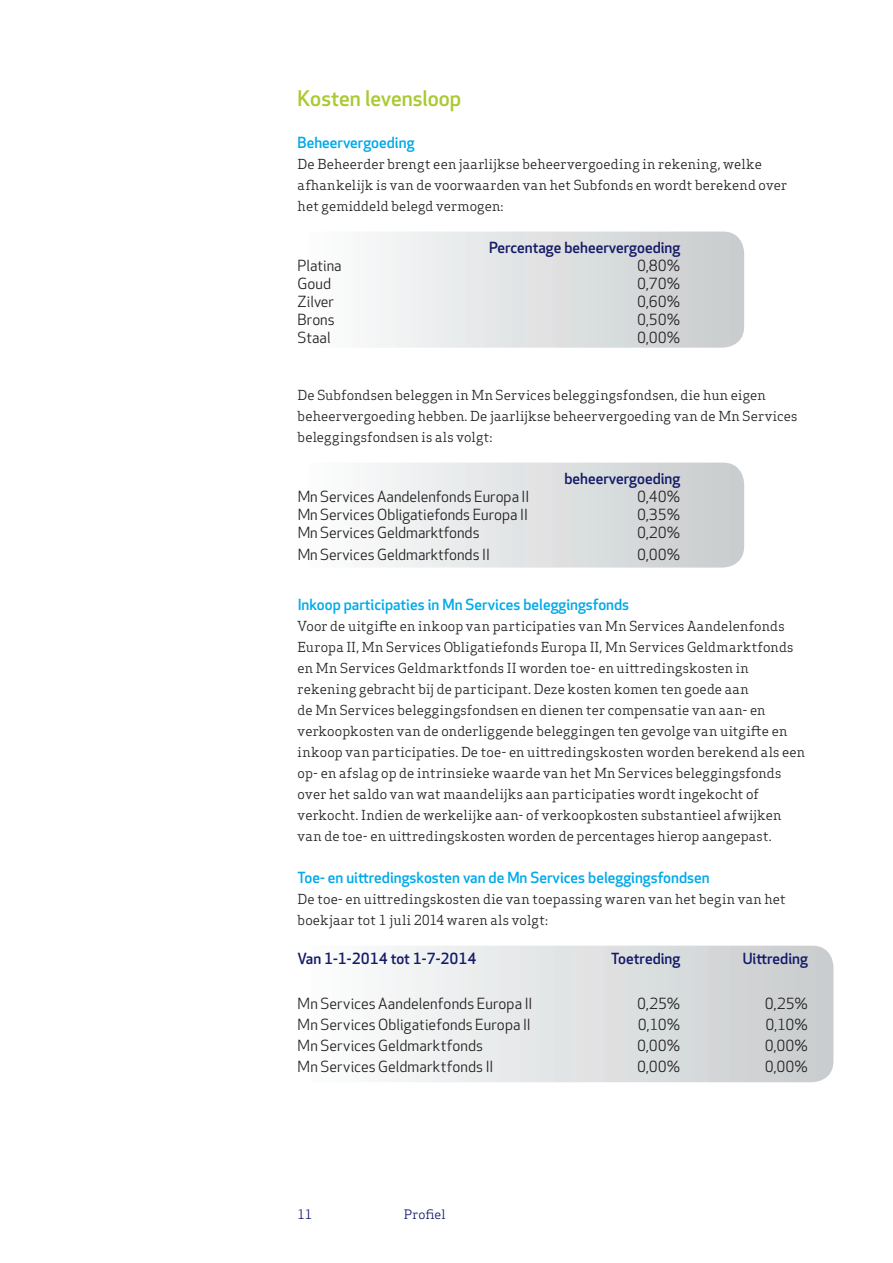
<style>
.page{position:relative;width:893px;height:1263px;background:#fff}
.page>*{position:absolute;margin:0;border:0;box-sizing:border-box;transform-origin:0 0}
.t1{font:500 21px "Apex New";color:#aac932}
.t2{font:15px "Apex New";color:#231f20}
.t3{font:500 15px "Apex New";color:#00aae9}
.t4{font:500 15px "Apex New";color:#131a67}
.t5{font:13.5px/21px "Apex Serif";letter-spacing:.005em;color:#231f20}
.t6{font:12.75px "Apex Serif";letter-spacing:.005em;color:#131a67}
</style>
<div class="page">
<svg style="left:395px;top:946px;width:438px;height:136px;background:#dde0e1"></svg>
<svg style="left:379px;top:463px;width:365px;height:105px;background:#dee0e1"></svg>
<svg style="left:379px;top:232px;width:365px;height:116px;background:#dee0e1"></svg>
<h1 class="t1" style="left:298px;top:84px;width:165px">Kosten levensloop</h1>
<p class="t3" style="left:298px;top:132px;width:118px">Beheervergoeding</p>
<p class="t5" style="left:298px;top:153px;width:491px">De Beheerder brengt een jaarlijkse beheervergoeding in rekening, welke afhankelijk is van de voorwaarden van het Subfonds en wordt berekend over het gemiddeld belegd vermogen:</p>
<p class="t4" style="left:489px;top:238px;width:193px">Percentage beheervergoeding</p>
<p class="t2" style="left:298px;top:256px;width:46px">Platina</p>
<p class="t2" style="left:637px;top:256px;width:45px">0,80%</p>
<p class="t2" style="left:298px;top:274px;width:35px">Goud</p>
<p class="t2" style="left:637px;top:274px;width:45px">0,70%</p>
<p class="t2" style="left:298px;top:292px;width:38px">Zilver</p>
<p class="t2" style="left:637px;top:292px;width:45px">0,60%</p>
<p class="t2" style="left:298px;top:310px;width:39px">Brons</p>
<p class="t2" style="left:637px;top:310px;width:45px">0,50%</p>
<p class="t2" style="left:298px;top:328px;width:35px">Staal</p>
<p class="t2" style="left:637px;top:328px;width:45px">0,00%</p>
<p class="t5" style="left:298px;top:384px;width:501px">De Subfondsen beleggen in Mn Services beleggingsfondsen, die hun eigen beheervergoeding hebben. De jaarlijkse beheervergoeding van de Mn Services beleggingsfondsen is als volgt:</p>
<p class="t4" style="left:564px;top:469px;width:117px">beheervergoeding</p>
<p class="t2" style="left:298px;top:487px;width:233px">Mn Services Aandelenfonds Europa II</p>
<p class="t2" style="left:637px;top:487px;width:45px">0,40%</p>
<p class="t2" style="left:298px;top:505px;width:232px">Mn Services Obligatiefonds Europa II</p>
<p class="t2" style="left:637px;top:505px;width:45px">0,35%</p>
<p class="t2" style="left:298px;top:523px;width:183px">Mn Services Geldmarktfonds</p>
<p class="t2" style="left:637px;top:523px;width:45px">0,20%</p>
<p class="t2" style="left:298px;top:545px;width:194px">Mn Services Geldmarktfonds II</p>
<p class="t2" style="left:637px;top:545px;width:45px">0,00%</p>
<p class="t3" style="left:298px;top:594px;width:333px">Inkoop participaties in Mn Services beleggingsfonds</p>
<p class="t5" style="left:298px;top:615px;width:509px">Voor de uitgifte en inkoop van participaties van Mn Services Aandelenfonds Europa II, Mn Services Obligatiefonds Europa II, Mn Services Geldmarktfonds en Mn Services Geldmarktfonds II worden toe- en uittredingskosten in rekening gebracht bij de participant. Deze kosten komen ten goede aan<br>de Mn Services beleggingsfondsen en dienen ter compensatie van aan- en verkoopkosten van de onderliggende beleggingen ten gevolge van uitgifte en inkoop van participaties. De toe- en uittredingskosten worden berekend als een op- en afslag op de intrinsieke waarde van het Mn Services beleggingsfonds over het saldo van wat maandelijks aan participaties wordt ingekocht of verkocht. Indien de werkelijke aan- of verkoopkosten substantieel afwijken van de toe- en uittredingskosten worden de percentages hierop aangepast.</p>
<p class="t3" style="left:298px;top:867px;width:413px">Toe- en uittredingskosten van de Mn Services beleggingsfondsen</p>
<p class="t5" style="left:298px;top:888px;width:490px">De toe- en uittredingskosten die van toepassing waren van het begin van het boekjaar tot 1 juli 2014 waren als volgt:</p>
<p class="t4" style="left:298px;top:948px;width:180px">Van 1-1-2014 tot 1-7-2014</p>
<p class="t4" style="left:611px;top:948px;width:71px">Toetreding</p>
<p class="t4" style="left:743px;top:948px;width:67px">Uittreding</p>
<p class="t2" style="left:298px;top:994px;width:236px">Mn Services Aandelenfonds Europa II</p>
<p class="t2" style="left:637px;top:994px;width:45px">0,25%</p>
<p class="t2" style="left:765px;top:994px;width:45px">0,25%</p>
<p class="t2" style="left:298px;top:1015px;width:235px">Mn Services Obligatiefonds Europa II</p>
<p class="t2" style="left:638px;top:1015px;width:44px">0,10%</p>
<p class="t2" style="left:765px;top:1015px;width:44px">0,10%</p>
<p class="t2" style="left:298px;top:1036px;width:187px">Mn Services Geldmarktfonds</p>
<p class="t2" style="left:637px;top:1036px;width:45px">0,00%</p>
<p class="t2" style="left:765px;top:1036px;width:45px">0,00%</p>
<p class="t2" style="left:298px;top:1057px;width:197px">Mn Services Geldmarktfonds II</p>
<p class="t2" style="left:637px;top:1057px;width:45px">0,00%</p>
<p class="t2" style="left:765px;top:1057px;width:45px">0,00%</p>
<p class="t6" style="left:298px;top:1206px;width:16px">11</p>
<p class="t6" style="left:404px;top:1206px;width:43px">Profiel</p>
</div>
